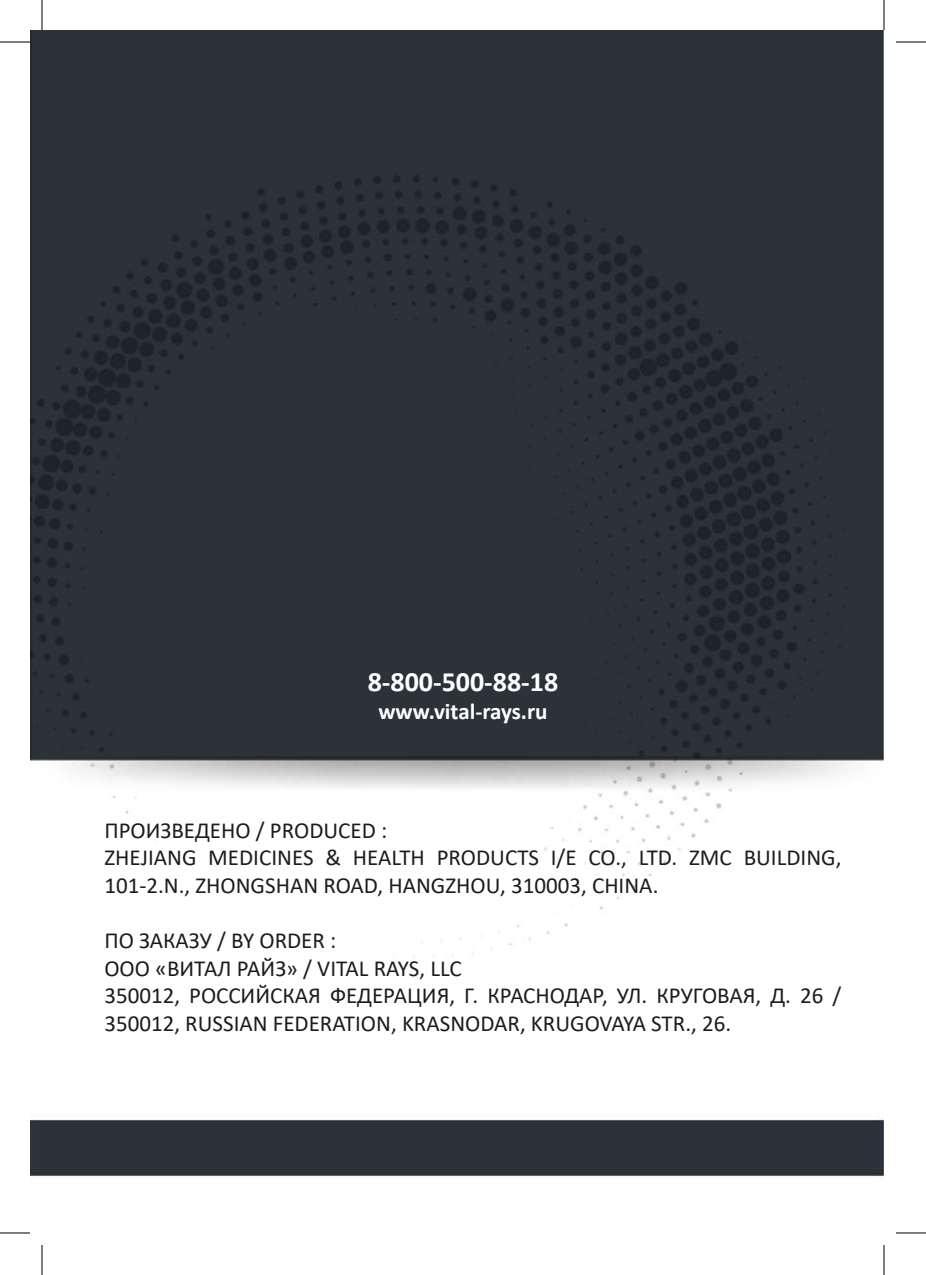
<style>
.page{position:relative;width:926px;height:1275px;background:#fff}
.page>*{position:absolute;margin:0;border:0;box-sizing:border-box;transform-origin:0 0}
.t1{font:700 28px "Calibri";color:#fff}
.t2{font:23px/27.6px "Calibri";color:#1b1c20}
.t3{font:700 23px "Calibri";color:#fff}
</style>
<div class="page">
<img style="left:31px;top:31px;width:853px;height:1146px">
<hr style="left:0;top:42px;width:30px;height:1px;background:#000">
<hr style="left:896px;top:42px;width:30px;height:1px;background:#000">
<hr style="left:0;top:1232px;width:30px;height:1px;background:#000">
<hr style="left:896px;top:1232px;width:30px;height:1px;background:#000">
<hr style="left:42px;top:0;width:1px;height:30px;background:#000">
<hr style="left:42px;top:1245px;width:1px;height:30px;background:#000">
<hr style="left:884px;top:0;width:1px;height:30px;background:#000">
<hr style="left:884px;top:1245px;width:1px;height:30px;background:#000">
<p class="t1" style="left:368px;top:662px;width:192px">8-800-500-88-18</p>
<p class="t3" style="left:378px;top:695px;width:171px">www.vital-rays.ru</p>
<p class="t2" style="left:104px;top:815px;width:284px">ПРОИЗВЕДЕНО / PRODUCED :</p>
<p class="t2" style="left:104px;top:843px;width:739px">ZHEJIANG MEDICINES &amp; HEALTH PRODUCTS I/E CO., LTD. ZMC BUILDING,<br>101-2.N., ZHONGSHAN ROAD, HANGZHOU, 310003, CHINA.</p>
<p class="t2" style="left:104px;top:926px;width:233px">ПО ЗАКАЗУ / BY ORDER :</p>
<p class="t2" style="left:104px;top:953px;width:359px">ООО «ВИТАЛ РАЙЗ» / VITAL RAYS, LLC</p>
<p class="t2" style="left:104px;top:981px;width:738px">350012, РОССИЙСКАЯ ФЕДЕРАЦИЯ, Г. КРАСНОДАР, УЛ. КРУГОВАЯ, Д. 26 /<br>350012, RUSSIAN FEDERATION, KRASNODAR, KRUGOVAYA STR., 26.</p>
</div>
